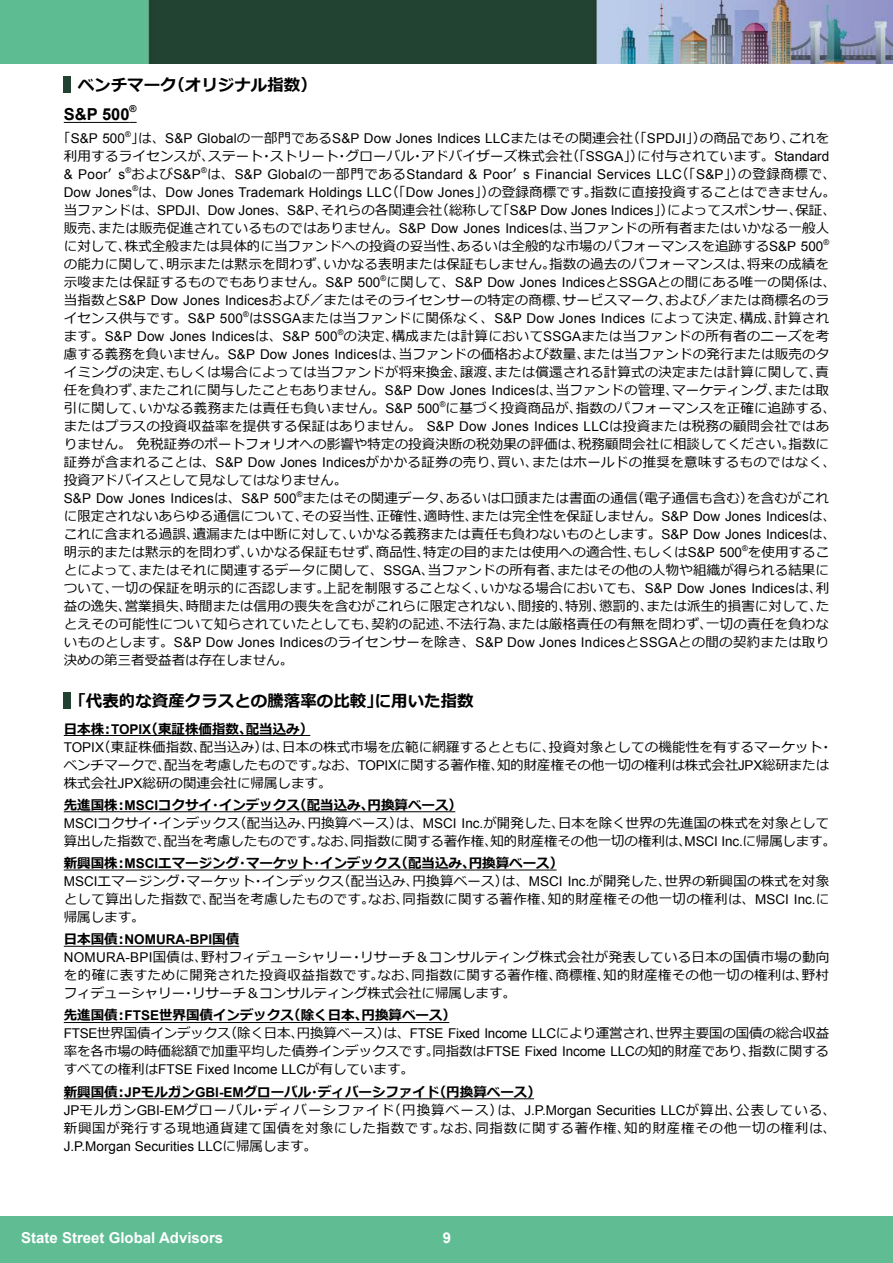
<style>
.page{position:relative;width:893px;height:1263px;background:#fff}
.page>*{position:absolute;margin:0;border:0;box-sizing:border-box;transform-origin:0 0}
.t1{font:700 16.5px "Meiryo";color:#000}
.t2{font:700 16.5px "Arial";color:#000}
.t3{font:700 15px "Arial";color:#fff}
.t4{font:700 14.85px "Arial";color:#fff}
.t5{font:13.5px/18px "Meiryo";letter-spacing:.015em;color:#000}
.t6{font:13.5px/18px "Arial";letter-spacing:.01em;color:#000;text-align:right}
.t7{font:13.5px/18px "Meiryo";letter-spacing:-.005em;color:#000}
.t8{font:13.5px/18px "Meiryo";letter-spacing:.055em;color:#000}
.t9{font:700 13.5px "Arial";color:#000}
.t10{font:700 9.6px "Arial";color:#000}
.t11{font:7.8px "Arial";color:#000}
.s1{font-family:"Meiryo"}
.s2{font-family:"Arial"}
.s3{font-weight:700}
.s4{font-family:"Arial";font-weight:700}
</style>
<div class="page">
<hr style="left:64px;top:122px;width:66px;height:1px;background:#000">
<hr style="left:64px;top:735px;width:246px;height:1px;background:#000">
<hr style="left:64px;top:811px;width:391px;height:1px;background:#000">
<hr style="left:64px;top:870px;width:493px;height:1px;background:#000">
<hr style="left:64px;top:946px;width:175px;height:1px;background:#000">
<hr style="left:64px;top:1022px;width:385px;height:1px;background:#000">
<hr style="left:64px;top:1098px;width:470px;height:1px;background:#000">
<div style="left:64px;top:77px;width:7px;height:16px;background:#234132"></div>
<div style="left:64px;top:692px;width:7px;height:17px;background:#234132"></div>
<div style="left:0;top:1216px;width:893px;height:47px;background:#5fbc93"></div>
<img style="left:0;top:0;width:893px;height:64px">
<p class="t1" style="left:78px;top:74px;width:241px">ベンチマーク（オリジナル指数）</p>
<p class="t2" style="left:64px;top:104px;width:67px">S&amp;P 500</p>
<p class="t10" style="left:130px;top:102px;width:9px">®</p>
<p class="t6" style="left:57px;top:130px;width:774px"><span class="s1">「</span>S&amp;P 500 <span class="s1">」は、</span>S&amp;P Global<span class="s1">の一部門である</span>S&amp;P Dow Jones Indices LLC<span class="s1">またはその関連会社（「</span>SPDJI<span class="s1">」）の商品であり、これを</span></p>
<p class="t11" style="left:125px;top:129px;width:7px">®</p>
<p class="t5" style="left:64px;top:148px;width:767px">利用するライセンスが、ステート・ストリート・グローバル・アドバイザーズ株式会社（「<span class="s2">SSGA</span>」）に付与されています。<span class="s2">Standard</span></p>
<p class="t6" style="left:64px;top:166px;width:63px">&amp; Poor<span class="s1">ʼ</span> s</p>
<p class="t11" style="left:125px;top:165px;width:7px">®</p>
<p class="t5" style="left:131px;top:166px;width:71px">および<span class="s2">S&amp;P</span></p>
<p class="t11" style="left:201px;top:165px;width:7px">®</p>
<p class="t6" style="left:64px;top:166px;width:774px"><span class="s1">は、</span>S&amp;P Global<span class="s1">の一部門である</span>Standard &amp; Poor<span class="s1">ʼ</span> s Financial Services LLC<span class="s1">（「</span>S&amp;P<span class="s1">」）の登録商標で、<br></span>Dow Jones <span class="s1">は、</span>Dow Jones Trademark Holdings LLC<span class="s1">（「</span>Dow Jones<span class="s1">」）の登録商標です。指数に直接投資することはできません。</span></p>
<p class="t11" style="left:132px;top:183px;width:7px">®</p>
<p class="t5" style="left:64px;top:202px;width:774px">当ファンドは、<span class="s2">SPDJI</span>、<span class="s2">Dow Jones</span>、<span class="s2">S&amp;P</span>、それらの各関連会社（総称して「<span class="s2">S&amp;P Dow Jones Indices</span>」）によってスポンサー、保証、販売、または販売促進されているものではありません。<span class="s2">S&amp;P Dow Jones Indices</span>は、当ファンドの所有者またはいかなる一般人に対して、株式全般または具体的に当ファンドへの投資の妥当性、あるいは全般的な市場のパフォーマンスを追跡する<span class="s2">S&amp;P 500</span></p>
<p class="t11" style="left:823px;top:237px;width:7px">®</p>
<p class="t5" style="left:64px;top:256px;width:774px">の能力に関して、明示または黙示を問わず、いかなる表明または保証もしません。指数の過去のパフォーマンスは、将来の成績を示唆または保証するものでもありません。<span class="s2">S&amp;P 500</span> に関して、<span class="s2">S&amp;P Dow Jones Indices</span>と<span class="s2">SSGA</span>との間にある唯一の関係は、</p>
<p class="t11" style="left:381px;top:273px;width:7px">®</p>
<p class="t5" style="left:64px;top:292px;width:767px">当指数と<span class="s2">S&amp;P Dow Jones Indices</span>および／またはそのライセンサーの特定の商標、サービスマーク、および／または商標名のライセンス供与です。<span class="s2">S&amp;P 500</span></p>
<p class="t11" style="left:243px;top:309px;width:7px">®</p>
<p class="t5" style="left:64px;top:310px;width:767px;text-align:right">は<span class="s2">SSGA</span>または当ファンドに関係なく、<span class="s2">S&amp;P Dow Jones Indices</span> によって決定、構成、計算され<br>ます。<span class="s2">S&amp;P Dow Jones Indices</span>は、<span class="s2">S&amp;P 500</span> の決定、構成または計算において<span class="s2">SSGA</span>または当ファンドの所有者のニーズを考</p>
<p class="t11" style="left:338px;top:327px;width:7px">®</p>
<p class="t5" style="left:64px;top:346px;width:774px">慮する義務を負いません。<span class="s2">S&amp;P Dow Jones Indices</span>は、当ファンドの価格および数量、または当ファンドの発行または販売のタイミングの決定、もしくは場合によっては当ファンドが将来換金、譲渡、または償還される計算式の決定または計算に関して、責任を負わず、またこれに関与したこともありません。<span class="s2">S&amp;P Dow Jones Indices</span>は、当ファンドの管理、マーケティング、または取引に関して、いかなる義務または責任も負いません。<span class="s2">S&amp;P 500</span> に基づく投資商品が、指数のパフォーマンスを正確に追跡する、</p>
<p class="t11" style="left:440px;top:399px;width:7px">®</p>
<p class="t5" style="left:64px;top:418px;width:774px">またはプラスの投資収益率を提供する保証はありません。 <span class="s2">S&amp;P Dow Jones Indices LLC</span>は投資または税務の顧問会社ではありません。免税証券のポートフォリオへの影響や特定の投資決断の税効果の評価は、税務顧問会社に相談してください。指数に証券が含まれることは、<span class="s2">S&amp;P Dow Jones Indices</span>がかかる証券の売り、買い、またはホールドの推奨を意味するものではなく、投資アドバイスとして見なしてはなりません。<br><span class="s2">S&amp;P Dow Jones Indices</span>は、<span class="s2">S&amp;P 500</span> またはその関連データ、あるいは口頭または書面の通信（電子通信も含む）を含むがこれ</p>
<p class="t11" style="left:297px;top:489px;width:7px">®</p>
<p class="t5" style="left:64px;top:508px;width:774px;text-align:justify">に限定されないあらゆる通信について、その妥当性、正確性、適時性、または完全性を保証しません。<span class="s2">S&amp;P Dow Jones Indices</span>は、これに含まれる過誤、遺漏または中断に対して、いかなる義務または責任も負わないものとします。<span class="s2">S&amp;P Dow Jones Indices</span>は、明示的または黙示的を問わず、いかなる保証もせず、商品性、特定の目的または使用への適合性、もしくは<span class="s2">S&amp;P 500</span> を使用するこ</p>
<p class="t11" style="left:742px;top:543px;width:7px">®</p>
<p class="t5" style="left:64px;top:562px;width:767px;text-align:justify">とによって、またはそれに関連するデータに関して、<span class="s2">SSGA</span>、当ファンドの所有者、またはその他の人物や組織が得られる結果について、一切の保証を明示的に否認します。上記を制限することなく、いかなる場合においても、<span class="s2">S&amp;P Dow Jones Indices</span>は、利益の逸失、営業損失、時間または信用の喪失を含むがこれらに限定されない、間接的、特別、懲罰的、または派生的損害に対して、たとえその可能性について知らされていたとしても、契約の記述、不法行為、または厳格責任の有無を問わず、一切の責任を負わな</p>
<p class="t6" style="left:64px;top:634px;width:767px"><span class="s1">いものとします。</span>S&amp;P Dow Jones Indices<span class="s1">のライセンサーを除き、</span>S&amp;P Dow Jones Indices<span class="s1">と</span>SSGA<span class="s1">との間の契約または取り</span></p>
<p class="t5" style="left:64px;top:652px;width:231px">決めの第三者受益者は存在しません。</p>
<p class="t1" style="left:69px;top:689px;width:406px">「代表的な資産クラスとの騰落率の比較」に用いた指数</p>
<p class="t5" style="left:64px;top:720px;width:770px"><span class="s3">日本株：</span><span class="s4">TOPIX</span><span class="s3">（東証株価指数、配当込み）<br></span><span class="s2">TOPIX</span>（東証株価指数、配当込み）は、日本の株式市場を広範に網羅するとともに、投資対象としての機能性を有するマーケット・ベンチマークで、配当を考慮したものです。なお、<span class="s2">TOPIX</span>に関する著作権、知的財産権その他一切の権利は株式会社<span class="s2">JPX</span>総研または株式会社<span class="s2">JPX</span>総研の関連会社に帰属します。</p>
<p class="t7" style="left:64px;top:796px;width:774px"><span class="s3">先進国株：</span><span class="s4">MSCI</span><span class="s3">コクサイ・インデックス（配当込み、円換算ベース）<br></span><span class="s2">MSCI</span>コクサイ・インデックス（配当込み、円換算ベース）は、<span class="s2">MSCI Inc.</span>が開発した、日本を除く世界の先進国の株式を対象として算出した指数で、配当を考慮したものです。なお、同指数に関する著作権、知的財産権その他一切の権利は、<span class="s2">MSCI Inc.</span>に帰属します。</p>
<p class="t5" style="left:64px;top:855px;width:767px"><span class="s3">新興国株：</span><span class="s4">MSCI</span><span class="s3">エマージング・マーケット・インデックス（配当込み、円換算ベース）<br></span><span class="s2">MSCI</span>エマージング・マーケット・インデックス（配当込み、円換算ベース）は、<span class="s2">MSCI Inc.</span>が開発した、世界の新興国の株式を対象として算出した指数で、配当を考慮したものです。なお、同指数に関する著作権、知的財産権その他一切の権利は、<span class="s2">MSCI Inc.</span>に帰属します。</p>
<p class="t9" style="left:64px;top:930px;width:177px"><span class="s1">日本国債：</span>NOMURA-BPI<span class="s1">国債</span></p>
<p class="t5" style="left:64px;top:949px;width:767px;text-align:justify"><span class="s2">NOMURA-BPI</span>国債は、野村フィデューシャリー・リサーチ＆コンサルティング株式会社が発表している日本の国債市場の動向を的確に表すために開発された投資収益指数です。なお、同指数に関する著作権、商標権、知的財産権その他一切の権利は、野村フィデューシャリー・リサーチ＆コンサルティング株式会社に帰属します。</p>
<p class="t7" style="left:64px;top:1007px;width:767px"><span class="s3">先進国債：</span><span class="s4">FTSE</span><span class="s3">世界国債インデックス（除く日本、円換算ベース）<br></span><span class="s2">FTSE</span>世界国債インデックス（除く日本、円換算ベース）は、<span class="s2">FTSE Fixed Income LLC</span>により運営され、世界主要国の国債の総合収益率を各市場の時価総額で加重平均した債券インデックスです。同指数は<span class="s2">FTSE Fixed Income LLC</span>の知的財産であり、指数に関する</p>
<p class="t6" style="left:64px;top:1061px;width:352px"><span class="s1">すべての権利は</span>FTSE Fixed Income LLC<span class="s1">が有しています。</span></p>
<p class="t8" style="left:64px;top:1083px;width:774px"><span class="s3">新興国債：</span><span class="s4">JP</span><span class="s3">モルガン</span><span class="s4">GBI-EM</span><span class="s3">グローバル・ディバーシファイド（円換算ベース）<br></span><span class="s2">JP</span>モルガン<span class="s2">GBI-EM</span>グローバル・ディバーシファイド（円換算ベース）は、<span class="s2">J.P.Morgan Securities LLC</span>が算出、公表している、新興国が発行する現地通貨建て国債を対象にした指数です。なお、同指数に関する著作権、知的財産権その他一切の権利は、</p>
<p class="t6" style="left:64px;top:1137px;width:255px">J.P.Morgan Securities LLC<span class="s1">に帰属します。</span></p>
<p class="t3" style="left:21px;top:1228px;width:203px">State Street Global Advisors</p>
<p class="t4" style="left:443px;top:1228px;width:10px">9</p>
</div>
